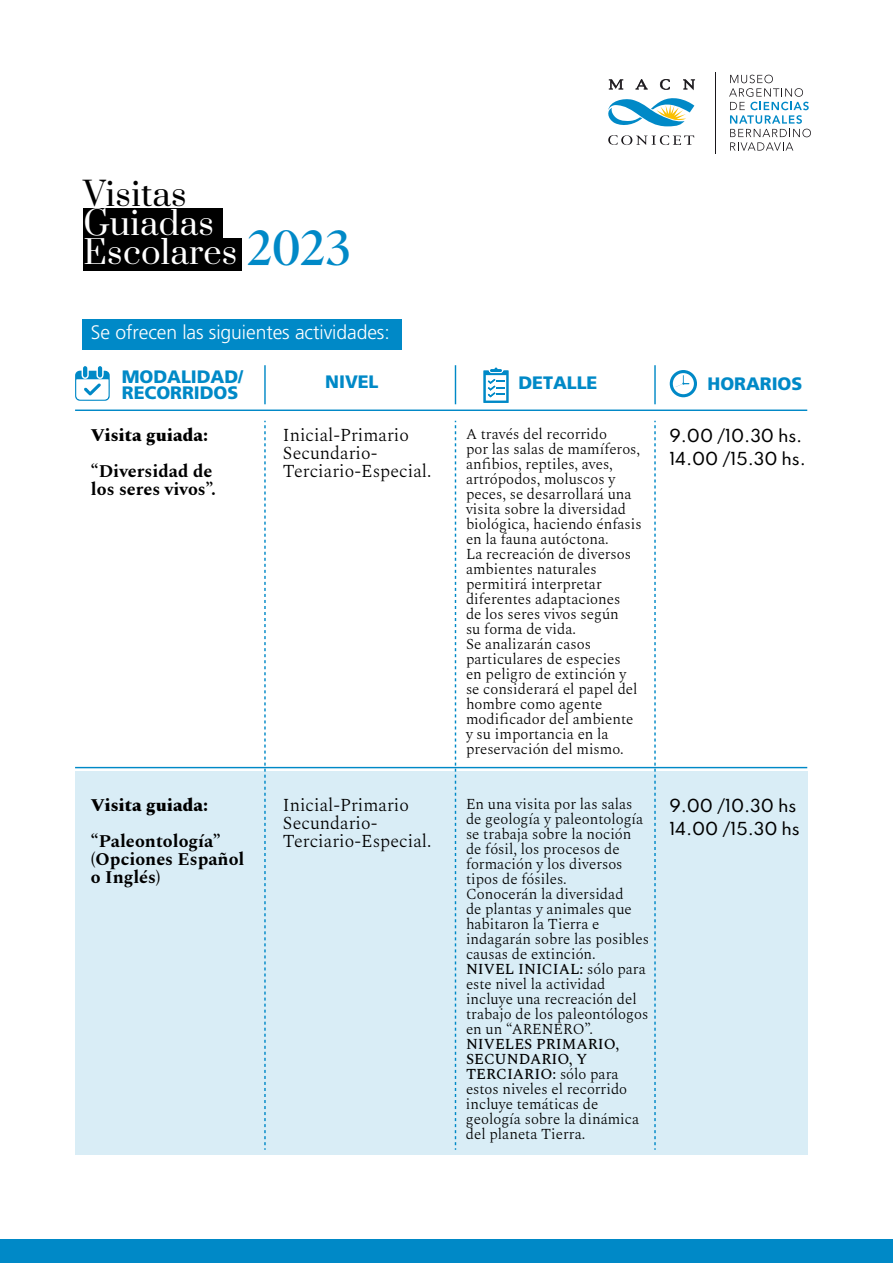
<style>
.page{position:relative;width:893px;height:1263px;background:#fff}
.page>*{position:absolute;margin:0;border:0;box-sizing:border-box;transform-origin:0 0}
.t1{font:500 48.9px "Albra";color:#0089c7}
.t2{font:32.4px/29.1px "Prata";letter-spacing:.01em;color:#fff}
.t3{font:32.4px "Prata";letter-spacing:.01em;color:#000}
.t4{font:300 19.5px "Frutiger";letter-spacing:-.005em;color:#fff}
.t5{font:300 18px/18px "Spectral";color:#000}
.t6{font:700 18px/18px "Spectral";color:#000}
.t7{font:900 18px/16.5px "Frutiger";letter-spacing:-.005em;color:#0089c7}
.t8{font:800 18px "Spectral";color:#000}
.t9{font:500 15.9px/23px "Spartan";letter-spacing:-.005em;color:#000}
.t10{font:300 15px/15px "Spectral";color:#000}
.s1{font-weight:500}
</style>
<div class="page">
<div style="left:75px;top:772px;width:732px;height:383px;background:#d9edf6"></div>
<div style="left:84px;top:208px;width:139px;height:33px;background:#000"></div>
<div style="left:84px;top:238px;width:158px;height:33px;background:#000"></div>
<div style="left:82px;top:319px;width:319px;height:30px;background:#0089c7"></div>
<svg style="left:608px;top:98px;width:86px;height:29px"></svg>
<svg style="left:608px;top:135px;width:86px;height:10px"></svg>
<svg style="left:609px;top:79px;width:14px;height:11px"></svg>
<svg style="left:635px;top:79px;width:13px;height:11px"></svg>
<svg style="left:660px;top:79px;width:10px;height:11px"></svg>
<svg style="left:683px;top:79px;width:12px;height:11px"></svg>
<svg style="left:729px;top:75px;width:82px;height:76px"></svg>
<hr style="left:715px;top:72px;width:1px;height:81px;background:#1a171b">
<svg style="left:75px;top:366px;width:35px;height:35px"></svg>
<div style="left:0;top:1239px;width:893px;height:24px;background:#0089c7"></div>
<svg style="left:670px;top:370px;width:27px;height:27px"></svg>
<hr style="left:264px;top:365px;width:2px;height:39px;background:#0089c7">
<hr style="left:75px;top:409px;width:732px;height:2px;background:#0089c7">
<hr style="left:75px;top:767px;width:732px;height:1px;background:#0089c7">
<hr style="left:455px;top:365px;width:1px;height:39px;background:#0089c7">
<hr style="left:654px;top:365px;width:2px;height:39px;background:#0089c7">
<svg style="left:264px;top:421px;width:2px;height:729px"></svg>
<svg style="left:455px;top:421px;width:1px;height:729px"></svg>
<svg style="left:654px;top:421px;width:2px;height:729px"></svg>
<svg style="left:484px;top:368px;width:24px;height:35px"></svg>
<h2 class="t3" style="left:84px;top:167px;width:105px">Visitas</h2>
<h2 class="t2" style="left:84px;top:207px;width:155px">Guiadas<br>Escolares</h2>
<h1 class="t1" style="left:248px;top:213px;width:104px">2023</h1>
<h3 class="t4" style="left:91px;top:322px;width:300px">Se ofrecen las siguientes actividades:</h3>
<p class="t7" style="left:122px;top:368px;width:123px">MODALIDAD/<br>RECORRIDOS</p>
<p class="t7" style="left:325px;top:374px;width:55px">NIVEL</p>
<p class="t7" style="left:518px;top:374px;width:80px">DETALLE</p>
<p class="t7" style="left:707px;top:375px;width:96px">HORARIOS</p>
<p class="t8" style="left:91px;top:422px;width:119px">Visita guiada:</p>
<p class="t6" style="left:91px;top:461px;width:126px">“Diversidad de los seres vivos”.</p>
<p class="t5" style="left:283px;top:425px;width:150px">Inicial-Primario<br>Secundario-<br>Terciario-Especial.</p>
<p class="t10" style="left:466px;top:425px;width:177px">A través del recorrido<br>por las salas de mamíferos, anfibios, reptiles, aves, artrópodos, moluscos y peces, se desarrollará una visita sobre la diversidad biológica, haciendo énfasis en la fauna autóctona.<br>La recreación de diversos ambientes naturales permitirá interpretar diferentes adaptaciones<br>de los seres vivos según<br>su forma de vida.<br>Se analizarán casos particulares de especies<br>en peligro de extinción y se considerará el papel del hombre como agente modificador del ambiente y su importancia en la preservación del mismo.</p>
<p class="t9" style="left:669px;top:424px;width:138px">9.00 /10.30 hs.<br>14.00 /15.30 hs.</p>
<p class="t8" style="left:91px;top:792px;width:119px">Visita guiada:</p>
<p class="t6" style="left:91px;top:831px;width:155px">“Paleontología” (Opciones Español o Inglés)</p>
<p class="t5" style="left:283px;top:795px;width:150px">Inicial-Primario<br>Secundario-<br>Terciario-Especial.</p>
<p class="t10" style="left:466px;top:795px;width:185px">En una visita por las salas de geología y paleontología se trabaja sobre la noción de fósil, los procesos de formación y los diversos tipos de fósiles.<br>Conocerán la diversidad<br>de plantas y animales que habitaron la Tierra e indagarán sobre las posibles causas de extinción.<br><span class="s1">NIVEL INICIAL:</span> sólo para este nivel la actividad incluye una recreación del trabajo de los paleontólogos en un “ARENERO”.</p>
<p class="t10" style="left:466px;top:1035px;width:175px"><span class="s1">NIVELES PRIMARIO,<br>SECUNDARIO, Y<br>TERCIARIO:</span> sólo para estos niveles el recorrido incluye temáticas de geología sobre la dinámica del planeta Tierra.</p>
<p class="t9" style="left:669px;top:794px;width:132px">9.00 /10.30 hs<br>14.00 /15.30 hs</p>
</div>
